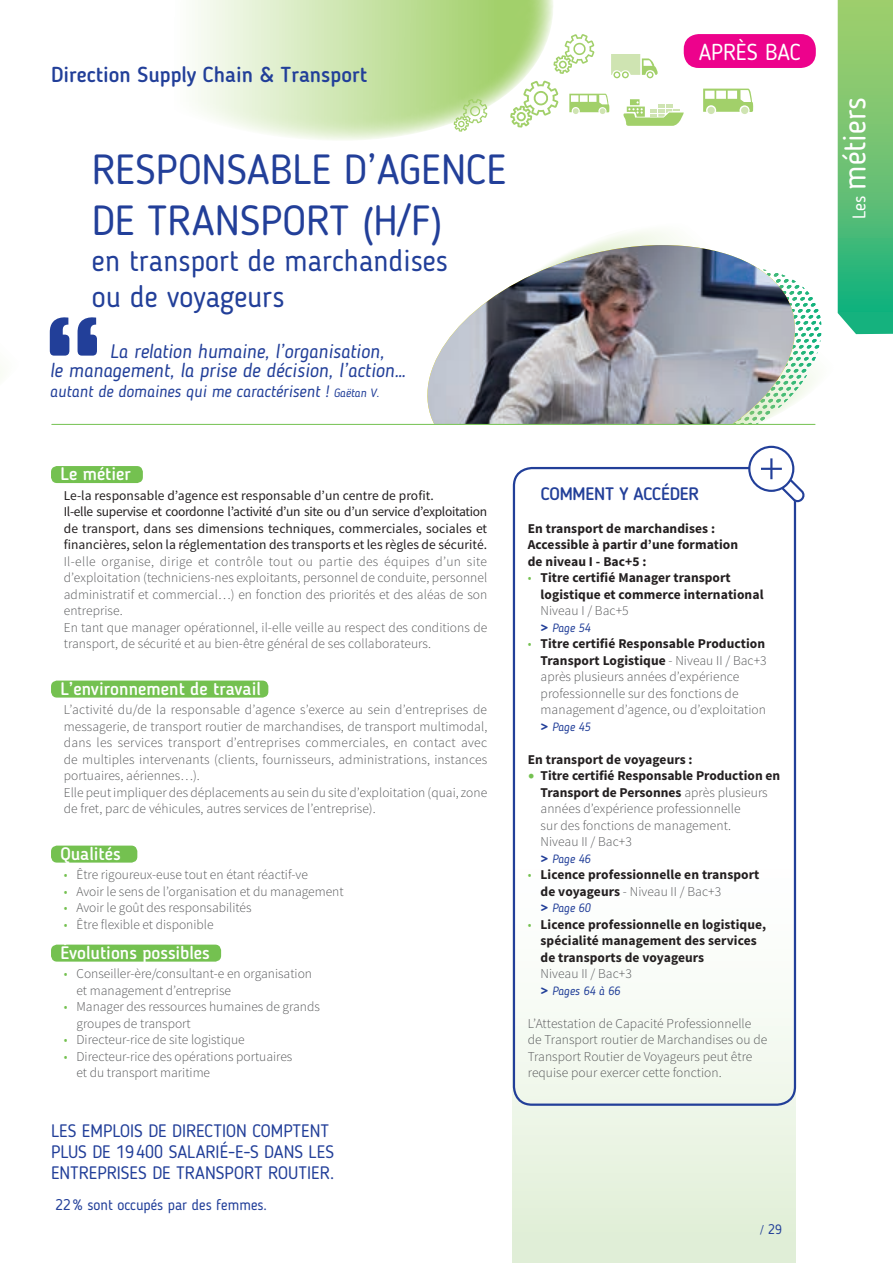
<style>
.page{position:relative;width:893px;height:1263px;background:#fff}
.page>*{position:absolute;margin:0;border:0;box-sizing:border-box;transform-origin:0 0}
.t1{font:42px "Blogger Sans";color:#223f99}
.t2{font:31.65px "Blogger Sans";color:#fff}
.t3{font:30px "Blogger Sans";color:#223f99}
.t4{font:22.95px "Blogger Sans";letter-spacing:-.01em;color:#fff}
.t5{font:500 21.6px "Blogger Sans";color:#223f99}
.t6{font:italic 19.5px "Blogger Sans";color:#223f99}
.DATA1{font:18px/21px "Blogger Sans";color:#223f99}
.t7{font:500 18px "Blogger Sans";color:#fff}
.t8{font:500 18px "Blogger Sans";letter-spacing:-.01em;color:#223f99}
.t9{font:italic 16.5px "Blogger Sans";color:#223f99}
.DATA2{font:15px "Blogger Sans";color:#223f99}
.txt_courant_OK{font:300 13.5px/16.5px "Source Sans Pro";letter-spacing:.005em;color:#57585a}
.txt_courant_OK-2{font:700 13.5px/16.5px "Source Sans Pro";letter-spacing:.005em;color:#231f20;text-align:right}
.txt_courant_OK-3{font:13.5px/16.5px "Source Sans Pro";letter-spacing:.005em;color:#231f20;text-align:justify}
.t10{font:13.5px "Blogger Sans";color:#223f99}
.t11{font:italic 12px "Blogger Sans";letter-spacing:-.01em;color:#223f99}
.s1{font-size:12px}
.s2{color:#74c150}
.s3{font-weight:300;color:#74c150}
.s4{font-weight:700;font-style:normal}
.s5{font-weight:300;color:#57585a}
.s6{font-family:"Minion Pro";font-weight:400;font-size:18px;color:#74c150}
.s7{font-weight:700;color:#231f20}
.s8{font-family:"Minion Pro"}
.s9{font-size:18.15px}
</style>
<div class="page">
<svg style="left:195px;top:0;width:434px;height:140px"></svg>
<div style="left:513px;top:848px;width:282px;height:415px;background:#e6f2de"></div>
<svg style="left:377px;top:199px;width:461px;height:304px"></svg>
<img style="left:422px;top:245px;width:374px;height:179px">
<svg style="left:49px;top:317px;width:48px;height:167px"></svg>
<div style="left:51px;top:424px;width:761px;height:33px;background:#fff"></div>
<hr style="left:52px;top:424px;width:763px;height:1px;background:#74c150">
<svg style="left:569px;top:94px;width:41px;height:20px"></svg>
<div style="left:741px;top:107px;width:7px;height:7px;background:#cfe4b2;border-radius:50%"></div>
<svg style="left:703px;top:89px;width:50px;height:23px"></svg>
<div style="left:684px;top:34px;width:132px;height:34px;background:#ed028c;border-radius:15px"></div>
<svg style="left:838px;top:0;width:55px;height:334px;background:#64c175"></svg>
<div style="left:51px;top:466px;width:92px;height:17px;background:#74c150;border-radius:6px"></div>
<div style="left:51px;top:680px;width:217px;height:18px;background:#74c150;border-radius:6px"></div>
<div style="left:51px;top:845px;width:86px;height:18px;background:#74c150;border-radius:6px"></div>
<div style="left:51px;top:944px;width:170px;height:18px;background:#74c150;border-radius:6px"></div>
<svg style="left:512px;top:466px;width:285px;height:641px"></svg>
<svg style="left:748px;top:446px;width:57px;height:56px"></svg>
<svg style="left:510px;top:81px;width:48px;height:47px"></svg>
<svg style="left:553px;top:34px;width:41px;height:40px"></svg>
<svg style="left:454px;top:99px;width:33px;height:33px"></svg>
<div style="left:647px;top:71px;width:6px;height:7px;border:1px solid #a2d06a;border-radius:50%"></div>
<div style="left:622px;top:71px;width:7px;height:7px;border:1px solid #a2d06a;border-radius:50%"></div>
<div style="left:613px;top:71px;width:7px;height:7px;border:1px solid #a2d06a;border-radius:50%"></div>
<svg style="left:611px;top:54px;width:47px;height:21px"></svg>
<svg style="left:623px;top:99px;width:61px;height:27px"></svg>
<p class="t5" style="left:51px;top:61px;width:318px">Direction Supply Chain &amp; Transport</p>
<p class="t1" style="left:92px;top:145px;width:416px">RESPONSABLE D’AGENCE</p>
<p class="t1" style="left:92px;top:196px;width:352px">DE TRANSPORT (H/F)</p>
<p class="t3" style="left:92px;top:243px;width:358px">en transport de marchandises</p>
<p class="t3" style="left:92px;top:279px;width:194px">ou de voyageurs</p>
<p class="t6" style="left:110px;top:339px;width:276px">La relation humaine, l’organisation,</p>
<p class="t6" style="left:50px;top:359px;width:358px">le management, la prise de décision, l’action…</p>
<p class="t9" style="left:50px;top:381px;width:331px">autant de domaines qui me caractérisent ! <span class="s1">Gaëtan V.</span></p>
<h3 class="t4" style="left:699px;top:38px;width:104px">APRÈS BAC</h3>
<p class="t7" style="left:60px;top:463px;width:72px">Le métier</p>
<p class="txt_courant_OK-3" style="left:64px;top:487px;width:372px">Le-la responsable d’agence est responsable d’un centre de profit.</p>
<p class="txt_courant_OK-3" style="left:64px;top:504px;width:425px">Il-elle supervise et coordonne l’activité d’un site ou d’un service d’exploitation de transport, dans ses dimensions techniques, commerciales, sociales et financières, selon la réglementation des transports et les règles de sécurité.</p>
<p class="txt_courant_OK" style="left:64px;top:553px;width:425px;text-align:justify">Il-elle organise, dirige et contrôle tout ou partie des équipes d’un site d’exploitation (techniciens-nes exploitants, personnel de conduite, personnel administratif et commercial…) en fonction des priorités et des aléas de son entreprise.</p>
<p class="txt_courant_OK" style="left:64px;top:619px;width:425px">En tant que manager opérationnel, il-elle veille au respect des conditions de transport, de sécurité et au bien-être général de ses collaborateurs.</p>
<p class="t7" style="left:60px;top:678px;width:202px">L’environnement de travail</p>
<p class="txt_courant_OK" style="left:64px;top:701px;width:425px;text-align:justify">L’activité du/de la responsable d’agence s’exerce au sein d’entreprises de messagerie, de transport routier de marchandises, de transport multimodal, dans les services transport d’entreprises commerciales, en contact avec de multiples intervenants (clients, fournisseurs, administrations, instances portuaires, aériennes…).</p>
<p class="txt_courant_OK" style="left:64px;top:784px;width:425px">Elle peut impliquer des déplacements au sein du site d’exploitation (quai, zone de fret, parc de véhicules, autres services de l’entreprise).</p>
<p class="t7" style="left:60px;top:843px;width:62px">Qualités</p>
<p class="txt_courant_OK" style="left:64px;top:866px;width:246px"><span class="s2">•</span> Être rigoureux-euse tout en étant réactif-ve</p>
<p class="txt_courant_OK" style="left:64px;top:883px;width:281px"><span class="s2">•</span> Avoir le sens de l’organisation et du management</p>
<p class="txt_courant_OK" style="left:64px;top:899px;width:189px"><span class="s2">•</span> Avoir le goût des responsabilités</p>
<p class="txt_courant_OK" style="left:64px;top:916px;width:151px"><span class="s2">•</span> Être flexible et disponible</p>
<p class="t7" style="left:60px;top:942px;width:151px">Évolutions possibles</p>
<p class="txt_courant_OK" style="left:64px;top:965px;width:250px"><span class="s2">•</span> Conseiller-ère/consultant-e en organisation</p>
<p class="txt_courant_OK" style="left:77px;top:982px;width:156px">et management d’entreprise</p>
<p class="txt_courant_OK" style="left:64px;top:998px;width:258px"><span class="s2">•</span> Manager des ressources humaines de grands</p>
<p class="txt_courant_OK" style="left:77px;top:1015px;width:116px">groupes de transport</p>
<p class="txt_courant_OK" style="left:64px;top:1031px;width:182px"><span class="s2">•</span> Directeur-rice de site logistique</p>
<p class="txt_courant_OK" style="left:64px;top:1048px;width:230px"><span class="s2">•</span> Directeur-rice des opérations portuaires</p>
<p class="txt_courant_OK" style="left:77px;top:1064px;width:135px">et du transport maritime</p>
<p class="DATA1" style="left:51px;top:1120px;width:285px">LES EMPLOIS DE DIRECTION COMPTENT<br>PLUS DE 19 400 SALARIÉ-E-S DANS LES<br>ENTREPRISES DE TRANSPORT ROUTIER.</p>
<p class="DATA2" style="left:56px;top:1195px;width:213px">22% sont occupés par des femmes.</p>
<p class="t8" style="left:541px;top:483px;width:160px">COMMENT Y ACCÉDER</p>
<p class="txt_courant_OK-2" style="left:528px;top:520px;width:189px">En transport de marchandises :</p>
<p class="txt_courant_OK-2" style="left:528px;top:537px;width:212px">Accessible à partir d’une formation</p>
<p class="txt_courant_OK-2" style="left:528px;top:553px;width:120px">de niveau I - Bac+5 :</p>
<p class="txt_courant_OK-2" style="left:528px;top:570px;width:204px"><span class="s3">•</span> Titre certifié Manager transport</p>
<p class="txt_courant_OK-2" style="left:541px;top:586px;width:224px">logistique et commerce international</p>
<p class="txt_courant_OK" style="left:541px;top:602px;width:90px">Niveau I / Bac+5</p>
<p class="t11" style="left:541px;top:620px;width:51px"><span class="s4">&gt;</span> Page 54</p>
<p class="txt_courant_OK-2" style="left:528px;top:636px;width:240px"><span class="s3">•</span> Titre certifié Responsable Production<br>Transport Logistique <span class="s5">- Niveau II / Bac+3</span></p>
<p class="txt_courant_OK" style="left:541px;top:668px;width:227px">après plusieurs années d’expérience professionnelle sur des fonctions de management d’agence, ou d’exploitation</p>
<p class="t11" style="left:541px;top:719px;width:51px"><span class="s4">&gt;</span> Page 45</p>
<p class="txt_courant_OK-2" style="left:528px;top:751px;width:166px">En transport de voyageurs :</p>
<p class="txt_courant_OK-2" style="left:541px;top:768px;width:241px;text-align:left;text-indent:-13px"><span class="s6">•</span> Titre certifié Responsable Production en<br>Transport de Personnes <span class="s5">après plusieurs années d’expérience professionnelle</span></p>
<p class="txt_courant_OK" style="left:541px;top:817px;width:192px">sur des fonctions de management.</p>
<p class="txt_courant_OK" style="left:541px;top:833px;width:93px">Niveau II / Bac+3</p>
<p class="t11" style="left:541px;top:851px;width:51px"><span class="s4">&gt;</span> Page 46</p>
<p class="txt_courant_OK-2" style="left:528px;top:867px;width:233px"><span class="s3">•</span> Licence professionnelle en transport</p>
<p class="txt_courant_OK" style="left:541px;top:883px;width:182px"><span class="s7">de voyageurs</span> - Niveau II / Bac+3</p>
<p class="t11" style="left:541px;top:901px;width:51px"><span class="s4">&gt;</span> Page 60</p>
<p class="txt_courant_OK-2" style="left:528px;top:916px;width:240px;text-align:center"><span class="s3">•</span> Licence professionnelle en logistique, spécialité management des services</p>
<p class="txt_courant_OK-2" style="left:541px;top:949px;width:165px">de transports de voyageurs</p>
<p class="txt_courant_OK" style="left:541px;top:965px;width:93px">Niveau II / Bac+3</p>
<p class="t11" style="left:541px;top:983px;width:81px"><span class="s4">&gt;</span> Pages 64 à 66</p>
<p class="txt_courant_OK" style="left:528px;top:1015px;width:241px">L’Attestation de Capacité Professionnelle de Transport routier de Marchandises ou de Transport Routier de Voyageurs peut être requise pour exercer cette fonction.</p>
<p class="t10" style="left:760px;top:1221px;width:24px"><span class="s8">/</span> 29</p>
<h2 class="t2" style="left:835px;top:219px;width:123px;rotate:-90deg"><span class="s9">Les</span> métiers</h2>
</div>
